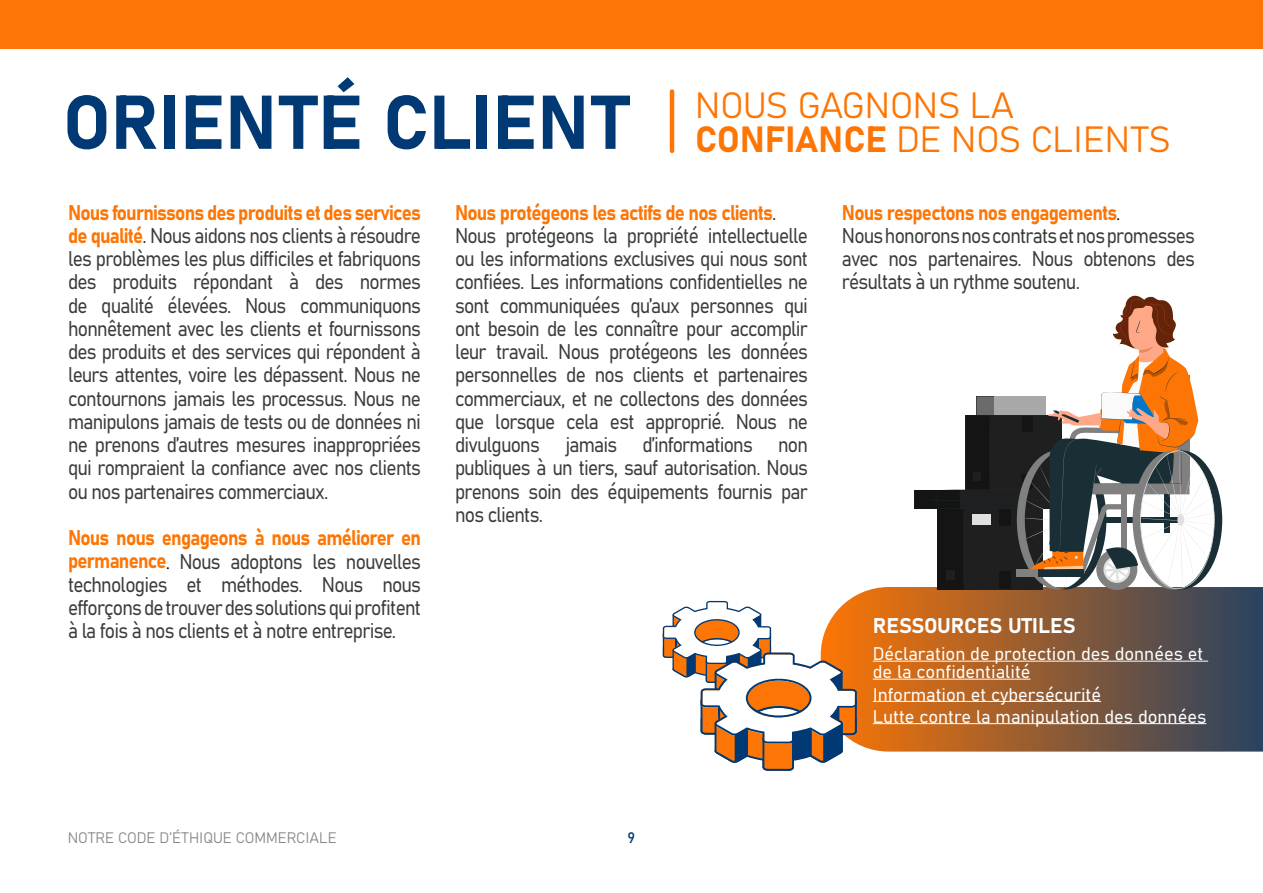
<style>
.page{position:relative;width:1263px;height:893px;background:#fff}
.page>*{position:absolute;margin:0;border:0;box-sizing:border-box;transform-origin:0 0}
.t1{font:75px "Bahnschrift";color:#003973}
.t2{font:36px "Bahnschrift";color:#fd7504}
.t3{font:21px/23.2px "Bahnschrift";letter-spacing:-.04em;color:#3c3c3b;text-align:justify;scale:.9 1}
.t4{font:21px "Bahnschrift";color:#fff}
.t5{font:18px/18px "Bahnschrift";color:#fff}
.t6{font:15px "Bahnschrift";color:#878787}
.t7{font:15px "Bahnschrift";color:#003973}
.s1{color:#fd7504}
.s2{font-family:"Minion Pro";font-size:18px;color:#000}
</style>
<div class="page">
<div style="left:0;top:0;width:1263px;height:49px;background:#fd7504"></div>
<hr style="left:670px;top:92px;width:4px;height:59px;background:#fd7504">
<svg style="left:847px;top:587px;width:416px;height:165px;background:#8a5b38"></svg>
<hr style="left:873px;top:661px;width:335px;height:1px;background:#fff">
<hr style="left:873px;top:679px;width:157px;height:1px;background:#fff">
<hr style="left:873px;top:701px;width:228px;height:1px;background:#fff">
<hr style="left:873px;top:723px;width:333px;height:1px;background:#fff">
<svg style="left:663px;top:601px;width:194px;height:170px"></svg>
<svg style="left:914px;top:295px;width:308px;height:295px"></svg>
<h1 class="t1" style="left:63px;top:66px;width:953px">ORIENTÉ CLIENT <sup>NOUS</sup> <sup>GAGNONS</sup> <sup>LA</sup></h1>
<h2 class="t2" style="left:695px;top:112px;width:477px">CONFIANCE DE NOS CLIENTS</h2>
<p class="t3" style="left:68px;top:199px;width:394px"><span class="s1">Nous fournissons des produits et des services de qualité</span>. Nous aidons nos clients à résoudre les problèmes les plus difficiles et fabriquons des produits répondant à des normes de qualité élevées. Nous communiquons honnêtement avec les clients et fournissons des produits et des services qui répondent à leurs attentes, voire les dépassent. Nous ne contournons jamais les processus. Nous ne manipulons jamais de tests ou de données ni ne prenons d’autres mesures inappropriées qui rompraient la confiance avec nos clients ou nos partenaires commerciaux.</p>
<p class="t3" style="left:68px;top:525px;width:394px"><span class="s1">Nous nous engageons à nous améliorer en permanence</span><span class="s2">.</span> Nous adoptons les nouvelles technologies et méthodes. Nous nous efforçons de trouver des solutions qui profitent à la fois à nos clients et à notre entreprise.</p>
<p class="t3" style="left:455px;top:199px;width:394px;text-align:left"><span class="s1">Nous protégeons les actifs de nos clients</span>.<br>Nous protégeons la propriété intellectuelle ou les informations exclusives qui nous sont confiées. Les informations confidentielles ne sont communiquées qu’aux personnes qui ont besoin de les connaître pour accomplir leur travail. Nous protégeons les données personnelles de nos clients et partenaires commerciaux, et ne collectons des données que lorsque cela est approprié. Nous ne divulguons jamais d’informations non publiques à un tiers, sauf autorisation. Nous prenons soin des équipements fournis par nos clients.</p>
<p class="t3" style="left:842px;top:199px;width:394px;text-align:left"><span class="s1">Nous respectons nos engagements</span><span class="s2">.<br></span>Nous honorons nos contrats et nos promesses avec nos partenaires. Nous obtenons des résultats à un rythme soutenu.</p>
<p class="t4" style="left:873px;top:609px;width:204px">RESSOURCES UTILES</p>
<p class="t5" style="left:873px;top:644px;width:332px">Déclaration de protection des données et de la confidentialité</p>
<p class="t5" style="left:873px;top:682px;width:335px;line-height:22.2px">Information et cybersécurité<br>Lutte contre la manipulation des données</p>
<p class="t6" style="left:68px;top:827px;width:270px">NOTRE CODE D’ÉTHIQUE COMMERCIALE</p>
<p class="t7" style="left:628px;top:826px;width:9px">9</p>
</div>
